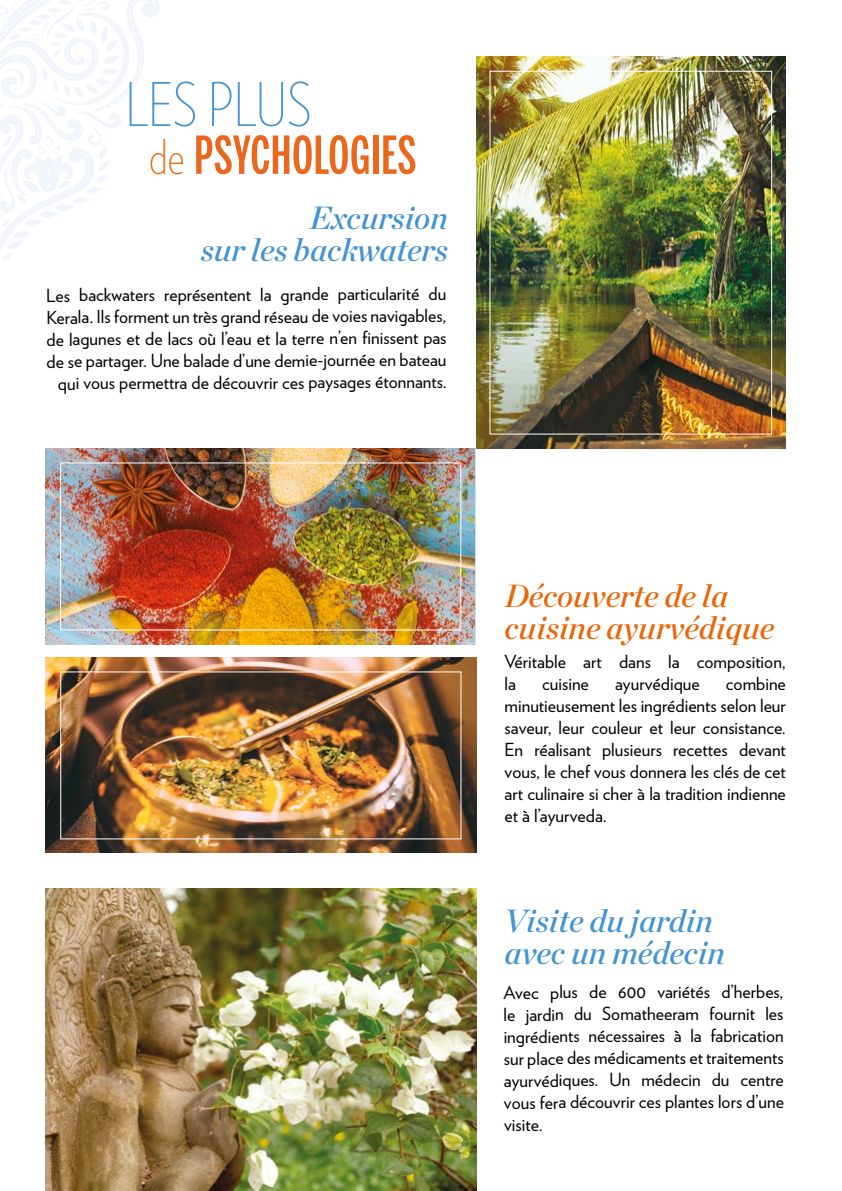
<style>
.page{position:relative;width:842px;height:1191px;background:#fff}
.page>*{position:absolute;margin:0;border:0;box-sizing:border-box;transform-origin:0 0}
.t1{font:200 60px "Verlag Condensed";color:#4594d0}
.t2{font:200 48px "Verlag Condensed";color:#ec6608}
.t3{font:italic 32px/32px "Chronicle Display Semi";color:#4594d0;text-align:right}
.t4{font:italic 32px/32px "Chronicle Display Semi";color:#ec6608}
.t5{font:18px/22px "Verlag";letter-spacing:-.005em;color:#000;text-align:justify}
</style>
<div class="page">
<svg style="left:0;top:0;width:160px;height:261px"></svg>
<img style="left:45px;top:448px;width:430px;height:196px">
<img style="left:476px;top:57px;width:310px;height:391px">
<div style="left:490px;top:71px;width:282px;height:363px;border:1px solid #fff"></div>
<div style="left:60px;top:462px;width:401px;height:168px;border:1px solid #fff"></div>
<img style="left:45px;top:888px;width:431px;height:303px">
<img style="left:45px;top:658px;width:431px;height:195px">
<div style="left:60px;top:671px;width:401px;height:168px;border:1px solid #fff"></div>
<svg style="left:196px;top:135px;width:173px;height:39px"></svg>
<div style="left:373px;top:135px;width:6px;height:39px;background:#ec671e"></div>
<svg style="left:383px;top:135px;width:32px;height:39px"></svg>
<h1 class="t1" style="left:125px;top:65px;width:188px">LES PLUS</h1>
<h2 class="t2" style="left:149px;top:125px;width:37px">de</h2>
<h3 class="t3" style="left:201px;top:199px;width:249px">Excursion<br>sur les backwaters</h3>
<p class="t5" style="left:46px;top:282px;width:402px;text-align:right">Les backwaters représentent la grande particularité du Kerala. Ils forment un très grand réseau de voies navigables, de lagunes et de lacs où l’eau et la terre n’en finissent pas de se partager. Une balade d’une demie-journée en bateau qui vous permettra de découvrir ces paysages étonnants.</p>
<h3 class="t4" style="left:504px;top:577px;width:271px">Découverte de la cuisine ayurvédique</h3>
<p class="t5" style="left:505px;top:649px;width:283px">Véritable art dans la composition, la</p>
<p class="t5" style="left:505px;top:671px;width:283px;text-indent:221px">combine minutieusement les ingrédients selon leur saveur, leur couleur et leur consistance.<br>En réalisant plusieurs recettes devant vous, le chef vous donnera les clés de cet art culinaire si cher à la tradition indienne et à l’ayurveda.</p>
<p class="t5" style="left:542px;top:671px;width:48px">cuisine</p>
<p class="t5" style="left:615px;top:671px;width:86px">ayurvédique</p>
<h3 class="t3" style="left:505px;top:902px;width:222px;text-align:left">Visite du jardin avec un médecin</h3>
<p class="t5" style="left:503px;top:979px;width:282px">Avec plus de 600 variétés d’herbes, le jardin du Somatheeram fournit les ingrédients nécessaires à la fabrication sur place des médicaments et traitements ayurvédiques. Un médecin du centre vous fera découvrir ces plantes lors d’une visite.</p>
</div>
